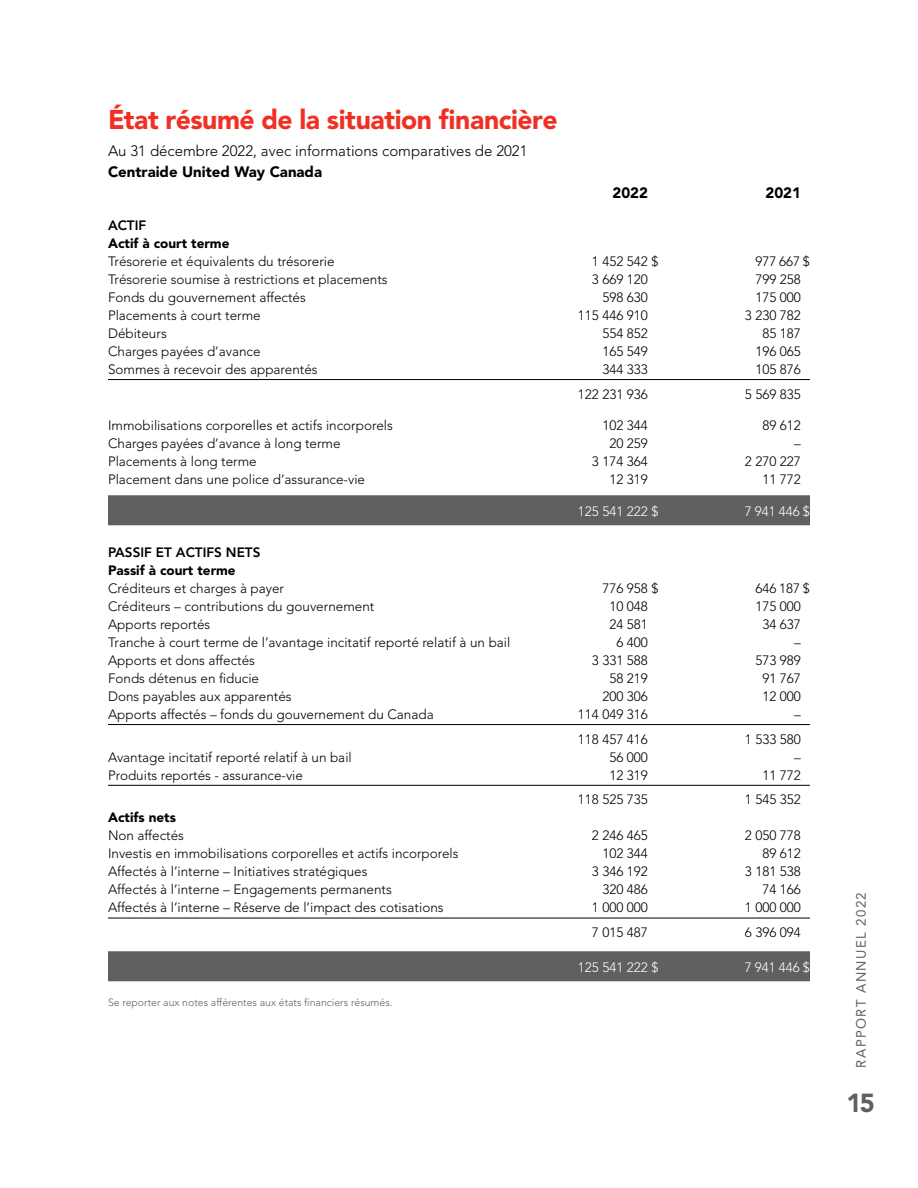
<style>
.page{position:relative;width:918px;height:1188px;background:#fff}
.page>*{position:absolute;margin:0;border:0;box-sizing:border-box;transform-origin:0 0}
.H3{font:900 27px "Avenir";letter-spacing:-.015em;color:#ee3124}
.t1{font:900 25.95px "Avenir";color:#5f6062}
.t2{font:300 15px/21px "Avenir";color:#000}
.t3{font:900 15px "Avenir";color:#000}
.t4{font:300 13.5px "Avenir";color:#000}
.t5{font:900 13.5px "Avenir";color:#000}
.t6{font:300 13.5px "Avenir";color:#fff}
.body_copy{font:800 13.5px "Avenir";color:#000}
.t7{font:13.5px "Avenir";letter-spacing:.11em;color:#5f6062}
.t8{font:300 10.5px "Avenir";color:#5f6062}
.s1{font-weight:900}
</style>
<div class="page">
<hr style="left:108px;top:379px;width:702px;height:1px;background:#000">
<div style="left:108px;top:495px;width:702px;height:30px;background:#5f6062"></div>
<hr style="left:108px;top:724px;width:702px;height:1px;background:#000">
<hr style="left:108px;top:785px;width:702px;height:1px;background:#000">
<hr style="left:108px;top:918px;width:702px;height:1px;background:#000">
<div style="left:108px;top:951px;width:702px;height:30px;background:#5f6062"></div>
<h2 class="H3" style="left:108px;top:103px;width:451px">État résumé de la situation financière</h2>
<p class="t2" style="left:108px;top:141px;width:421px">Au 31 décembre 2022, avec informations comparatives de 2021<br><span class="s1">Centraide United Way Canada</span></p>
<p class="t3" style="left:612px;top:184px;width:37px">2022</p>
<p class="t3" style="left:765px;top:184px;width:37px">2021</p>
<p class="body_copy" style="left:108px;top:217px;width:40px">ACTIF</p>
<p class="t5" style="left:108px;top:235px;width:123px">Actif à court terme</p>
<p class="t4" style="left:108px;top:253px;width:228px">Trésorerie et équivalents du trésorerie</p>
<p class="t4" style="left:592px;top:253px;width:68px">1 452 542 $</p>
<p class="t4" style="left:755px;top:253px;width:56px">977 667 $</p>
<p class="t4" style="left:108px;top:271px;width:281px">Trésorerie soumise à restrictions et placements</p>
<p class="t4" style="left:592px;top:271px;width:58px">3 669 120</p>
<p class="t4" style="left:755px;top:271px;width:47px">799 258</p>
<p class="t4" style="left:108px;top:289px;width:199px">Fonds du gouvernement affectés</p>
<p class="t4" style="left:602px;top:289px;width:47px">598 630</p>
<p class="t4" style="left:755px;top:289px;width:47px">175 000</p>
<p class="t4" style="left:108px;top:307px;width:154px">Placements à court terme</p>
<p class="t4" style="left:578px;top:307px;width:72px">115 446 910</p>
<p class="t4" style="left:745px;top:307px;width:58px">3 230 782</p>
<p class="t4" style="left:108px;top:325px;width:60px">Débiteurs</p>
<p class="t4" style="left:602px;top:325px;width:47px">554 852</p>
<p class="t4" style="left:762px;top:325px;width:40px">85 187</p>
<p class="t4" style="left:108px;top:343px;width:154px">Charges payées d’avance</p>
<p class="t4" style="left:602px;top:343px;width:47px">165 549</p>
<p class="t4" style="left:755px;top:343px;width:47px">196 065</p>
<p class="t4" style="left:108px;top:361px;width:211px">Sommes à recevoir des apparentés</p>
<p class="t4" style="left:602px;top:361px;width:47px">344 333</p>
<p class="t4" style="left:755px;top:361px;width:47px">105 876</p>
<p class="t4" style="left:578px;top:386px;width:72px">122 231 936</p>
<p class="t4" style="left:745px;top:386px;width:58px">5 569 835</p>
<p class="t4" style="left:108px;top:417px;width:286px">Immobilisations corporelles et actifs incorporels</p>
<p class="t4" style="left:602px;top:417px;width:47px">102 344</p>
<p class="t4" style="left:762px;top:417px;width:40px">89 612</p>
<p class="t4" style="left:108px;top:435px;width:234px">Charges payées d’avance à long terme</p>
<p class="t4" style="left:609px;top:435px;width:40px">20 259</p>
<p class="t4" style="left:794px;top:435px;width:8px">–</p>
<p class="t4" style="left:108px;top:453px;width:150px">Placements à long terme</p>
<p class="t4" style="left:592px;top:453px;width:58px">3 174 364</p>
<p class="t4" style="left:745px;top:453px;width:58px">2 270 227</p>
<p class="t4" style="left:108px;top:471px;width:259px">Placement dans une police d’assurance-vie</p>
<p class="t4" style="left:609px;top:471px;width:40px">12 319</p>
<p class="t4" style="left:762px;top:471px;width:40px">11 772</p>
<p class="t6" style="left:578px;top:503px;width:82px">125 541 222 $</p>
<p class="t6" style="left:745px;top:503px;width:67px">7 941 446 $</p>
<p class="body_copy" style="left:108px;top:544px;width:154px">PASSIF ET ACTIFS NETS</p>
<p class="t5" style="left:108px;top:562px;width:129px">Passif à court terme</p>
<p class="t4" style="left:108px;top:580px;width:178px">Créditeurs et charges à payer</p>
<p class="t4" style="left:602px;top:580px;width:58px">776 958 $</p>
<p class="t4" style="left:755px;top:580px;width:56px">646 187 $</p>
<p class="t4" style="left:108px;top:598px;width:268px">Créditeurs – contributions du gouvernement</p>
<p class="t4" style="left:609px;top:598px;width:40px">10 048</p>
<p class="t4" style="left:755px;top:598px;width:47px">175 000</p>
<p class="t4" style="left:108px;top:616px;width:104px">Apports reportés</p>
<p class="t4" style="left:609px;top:616px;width:40px">24 581</p>
<p class="t4" style="left:762px;top:616px;width:40px">34 637</p>
<p class="t4" style="left:108px;top:634px;width:404px">Tranche à court terme de l’avantage incitatif reporté relatif à un bail</p>
<p class="t4" style="left:616px;top:634px;width:33px">6 400</p>
<p class="t4" style="left:794px;top:634px;width:8px">–</p>
<p class="t4" style="left:108px;top:652px;width:149px">Apports et dons affectés</p>
<p class="t4" style="left:592px;top:652px;width:58px">3 331 588</p>
<p class="t4" style="left:755px;top:652px;width:47px">573 989</p>
<p class="t4" style="left:108px;top:670px;width:153px">Fonds détenus en fiducie</p>
<p class="t4" style="left:609px;top:670px;width:40px">58 219</p>
<p class="t4" style="left:762px;top:670px;width:40px">91 767</p>
<p class="t4" style="left:108px;top:688px;width:185px">Dons payables aux apparentés</p>
<p class="t4" style="left:602px;top:688px;width:47px">200 306</p>
<p class="t4" style="left:762px;top:688px;width:40px">12 000</p>
<p class="t4" style="left:108px;top:706px;width:327px">Apports affectés – fonds du gouvernement du Canada</p>
<p class="t4" style="left:578px;top:706px;width:72px">114 049 316</p>
<p class="t4" style="left:794px;top:706px;width:8px">–</p>
<p class="t4" style="left:578px;top:731px;width:72px">118 457 416</p>
<p class="t4" style="left:745px;top:731px;width:58px">1 533 580</p>
<p class="t4" style="left:108px;top:749px;width:245px">Avantage incitatif reporté relatif à un bail</p>
<p class="t4" style="left:609px;top:749px;width:40px">56 000</p>
<p class="t4" style="left:794px;top:749px;width:8px">–</p>
<p class="t4" style="left:108px;top:767px;width:197px">Produits reportés - assurance-vie</p>
<p class="t4" style="left:609px;top:767px;width:40px">12 319</p>
<p class="t4" style="left:762px;top:767px;width:40px">11 772</p>
<p class="t4" style="left:578px;top:792px;width:72px">118 525 735</p>
<p class="t4" style="left:745px;top:792px;width:58px">1 545 352</p>
<p class="t5" style="left:108px;top:809px;width:69px">Actifs nets</p>
<p class="t4" style="left:108px;top:828px;width:78px">Non affectés</p>
<p class="t4" style="left:592px;top:828px;width:58px">2 246 465</p>
<p class="t4" style="left:745px;top:828px;width:58px">2 050 778</p>
<p class="t4" style="left:108px;top:846px;width:352px">Investis en immobilisations corporelles et actifs incorporels</p>
<p class="t4" style="left:602px;top:846px;width:47px">102 344</p>
<p class="t4" style="left:762px;top:846px;width:40px">89 612</p>
<p class="t4" style="left:108px;top:864px;width:261px">Affectés à l’interne – Initiatives stratégiques</p>
<p class="t4" style="left:592px;top:864px;width:58px">3 346 192</p>
<p class="t4" style="left:745px;top:864px;width:58px">3 181 538</p>
<p class="t4" style="left:108px;top:882px;width:285px">Affectés à l’interne – Engagements permanents</p>
<p class="t4" style="left:602px;top:882px;width:47px">320 486</p>
<p class="t4" style="left:762px;top:882px;width:40px">74 166</p>
<p class="t4" style="left:108px;top:900px;width:337px">Affectés à l’interne – Réserve de l’impact des cotisations</p>
<p class="t4" style="left:592px;top:900px;width:58px">1 000 000</p>
<p class="t4" style="left:745px;top:900px;width:58px">1 000 000</p>
<p class="t4" style="left:592px;top:924px;width:58px">7 015 487</p>
<p class="t4" style="left:745px;top:924px;width:58px">6 396 094</p>
<p class="t6" style="left:578px;top:959px;width:82px">125 541 222 $</p>
<p class="t6" style="left:745px;top:959px;width:67px">7 941 446 $</p>
<p class="t8" style="left:108px;top:996px;width:286px">Se reporter aux notes afférentes aux états financiers résumés.</p>
<p class="t7" style="left:853px;top:1068px;width:177px;rotate:-90deg">RAPPORT ANNUEL 2022</p>
<h2 class="t1" style="left:847px;top:1087px;width:30px">15</h2>
</div>
